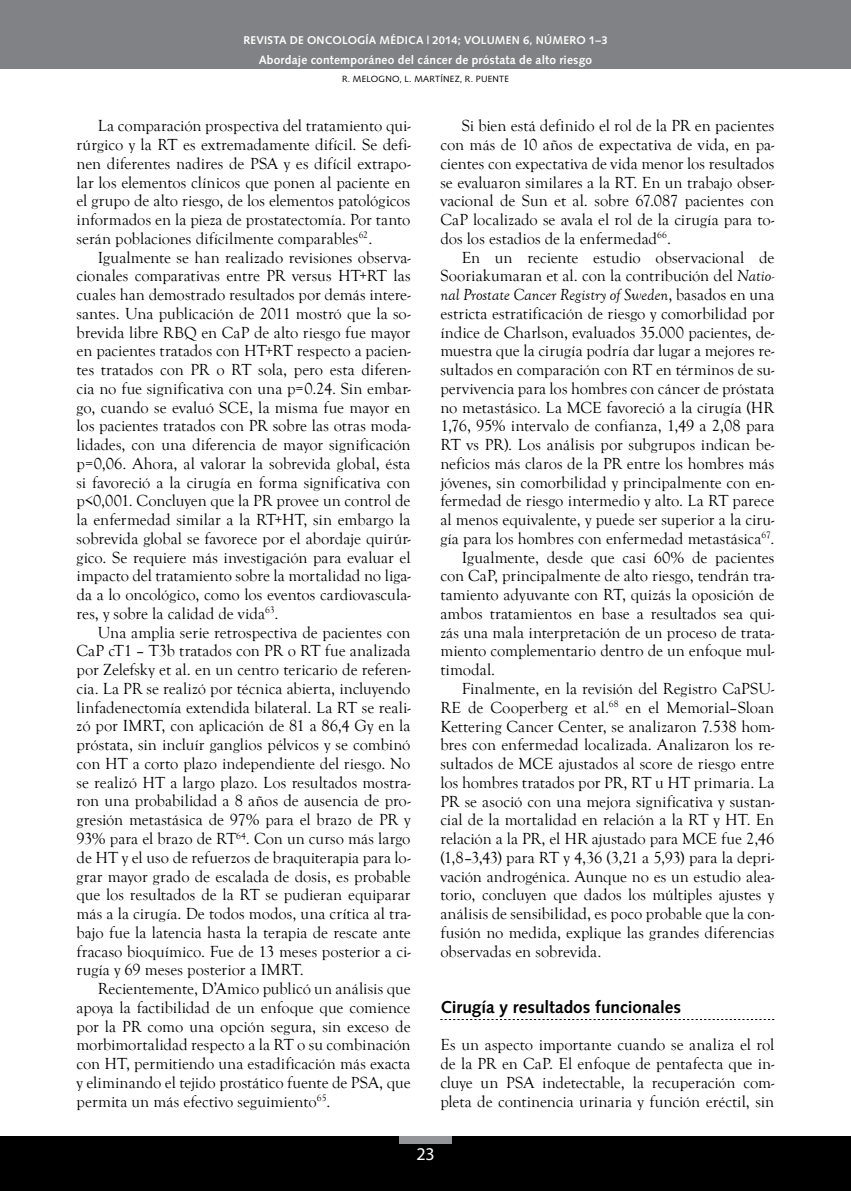
<style>
.page{position:relative;width:851px;height:1191px;background:#fff}
.page>*{position:absolute;margin:0;border:0;box-sizing:border-box;transform-origin:0 0}
.t1{font:18px "Myriad Pro";color:#fff}
.t2{font:700 17.25px "Syntax LT Std";color:#000}
.t3{font:16.5px/18.8px "Goudy Old Style T";color:#000;text-align:justify}
.t4{font:italic 16.5px "Goudy Old Style T";letter-spacing:.005em;color:#000}
.t5{font:700 12px "Syntax LT Std";letter-spacing:.015em;color:#fff}
.t6{font:700 11.25px "Syntax LT Std";letter-spacing:.02em;color:#fff}
.t7{font:9px "Syntax LT Std";letter-spacing:.025em;color:#000}
.s1{font-style:italic}
.s2{font-style:normal}
</style>
<div class="page">
<div style="left:0;top:1135px;width:850px;height:56px;background:#000"></div>
<div style="left:0;top:0;width:850px;height:69px;background:#808285"></div>
<div style="left:399px;top:1135px;width:53px;height:8px;background:#939598"></div>
<svg style="left:440px;top:1019px;width:334px;height:1px"></svg>
<p class="t6" style="left:243px;top:33px;width:366px">REVISTA DE ONCOLOGÍA MÉDICA | 2014; VOLUMEN 6, NÚMERO 1–3</p>
<p class="t5" style="left:259px;top:53px;width:335px">Abordaje contemporáneo del cáncer de próstata de alto riesgo</p>
<p class="t7" style="left:342px;top:74px;width:168px">R. MELOGNO, L. MARTÍNEZ, R. PUENTE</p>
<p class="t3" style="left:77px;top:117px;width:335px;text-indent:21px">La comparación prospectiva del tratamiento qui&shy;rúrgico y la RT es extremadamente difícil. Se defi&shy;nen diferentes nadires de PSA y es difícil extrapo&shy;lar los elementos clínicos que ponen al paciente en el grupo de alto riesgo, de los elementos patológicos informados en la pieza de prostatectomía. Por tanto serán poblaciones difícilmente comparables<sup>62</sup>.</p>
<p class="t3" style="left:77px;top:248px;width:335px;text-indent:21px">Igualmente se han realizado revisiones observa&shy;cionales comparativas entre PR versus HT+RT las cuales han demostrado resultados por demás intere&shy;santes. Una publicación de 2011 mostró que la so&shy;brevida libre RBQ en CaP de alto riesgo fue mayor en pacientes tratados con HT+RT respecto a pacien&shy;tes tratados con PR o RT sola, pero esta diferen&shy;cia no fue significativa con una p=0.24. Sin embar&shy;go, cuando se evaluó SCE, la misma fue mayor en los pacientes tratados con PR sobre las otras moda&shy;lidades, con una diferencia de mayor significación p=0,06. Ahora, al valorar la sobrevida global, ésta si favoreció a la cirugía en forma significativa con p&lt;0,001. Concluyen que la PR provee un control de la enfermedad similar a la RT+HT, sin embargo la sobrevida global se favorece por el abordaje quirúr&shy;gico. Se requiere más investigación para evaluar el impacto del tratamiento sobre la mortalidad no liga&shy;da a lo oncológico, como los eventos cardiovascula&shy;res, y sobre la calidad de vida<sup>63</sup>.</p>
<p class="t3" style="left:77px;top:623px;width:335px;text-indent:21px">Una amplia serie retrospectiva de pacientes con CaP cT1 – T3b tratados con PR o RT fue analizada por Zelefsky et al. en un centro tericario de referen&shy;cia. La PR se realizó por técnica abierta, incluyendo linfadenectomía extendida bilateral. La RT se reali&shy;zó por IMRT, con aplicación de 81 a 86,4 Gy en la próstata, sin incluír ganglios pélvicos y se combinó con HT a corto plazo independiente del riesgo. No se realizó HT a largo plazo. Los resultados mostra&shy;ron una probabilidad a 8 años de ausencia de pro&shy;gresión metastásica de 97% para el brazo de PR y 93% para el brazo de RT<sup>64</sup>. Con un curso más largo de HT y el uso de refuerzos de braquiterapia para lo&shy;grar mayor grado de escalada de dosis, es probable que los resultados de la RT se pudieran equiparar más a la cirugía. De todos modos, una crítica al tra&shy;bajo fue la latencia hasta la terapia de rescate ante fracaso bioquímico. Fue de 13 meses posterior a ci&shy;rugía y 69 meses posterior a IMRT.</p>
<p class="t3" style="left:77px;top:979px;width:335px;text-indent:21px">Recientemente, D’Amico publicó un análisis que apoya la factibilidad de un enfoque que comience por la PR como una opción segura, sin exceso de morbimortalidad respecto a la RT o su combinación con HT, permitiendo una estadificación más exacta y eliminando el tejido prostático fuente de PSA, que permita un más efectivo seguimiento<sup>65</sup>.</p>
<p class="t3" style="left:440px;top:117px;width:335px;text-indent:21px">Si bien está definido el rol de la PR en pacientes con más de 10 años de expectativa de vida, en pa&shy;cientes con expectativa de vida menor los resultados se evaluaron similares a la RT. En un trabajo obser&shy;vacional de Sun et al. sobre 67.087 pacientes con CaP localizado se avala el rol de la cirugía para to&shy;dos los estadios de la enfermedad<sup>66</sup>.</p>
<p class="t3" style="left:461px;top:248px;width:314px">En un reciente estudio observacional de</p>
<p class="t3" style="left:440px;top:267px;width:335px">Sooriakumaran et al. con la contribución del <span class="s1">Natio-</span></p>
<p class="t4" style="left:440px;top:286px;width:335px">nal Prostate Cancer Registry of Sweden<span class="s2">, basados en una</span></p>
<p class="t3" style="left:440px;top:304px;width:335px">estricta estratificación de riesgo y comorbilidad por</p>
<p class="t3" style="left:440px;top:323px;width:335px">índice de Charlson, evaluados 35.000 pacientes, de-</p>
<p class="t3" style="left:440px;top:342px;width:335px">muestra que la cirugía podría dar lugar a mejores re-</p>
<p class="t3" style="left:440px;top:361px;width:335px">sultados en comparación con RT en términos de su-</p>
<p class="t3" style="left:440px;top:379px;width:335px">pervivencia para los hombres con cáncer de próstata</p>
<p class="t3" style="left:440px;top:398px;width:335px">no metastásico. La MCE favoreció a la cirugía (HR</p>
<p class="t3" style="left:440px;top:417px;width:335px">1,76, 95% intervalo de confianza, 1,49 a 2,08 para</p>
<p class="t3" style="left:440px;top:436px;width:335px">RT vs PR). Los análisis por subgrupos indican be-</p>
<p class="t3" style="left:440px;top:454px;width:335px">neficios más claros de la PR entre los hombres más</p>
<p class="t3" style="left:440px;top:473px;width:335px">jóvenes, sin comorbilidad y principalmente con en-</p>
<p class="t3" style="left:440px;top:492px;width:335px">fermedad de riesgo intermedio y alto. La RT parece</p>
<p class="t3" style="left:440px;top:510px;width:335px">al menos equivalente, y puede ser superior a la ciru-</p>
<p class="t3" style="left:440px;top:529px;width:335px">gía para los hombres con enfermedad metastásica<sup>67</sup>.</p>
<p class="t3" style="left:461px;top:548px;width:314px">Igualmente, desde que casi 60% de pacientes</p>
<p class="t3" style="left:440px;top:567px;width:335px">con CaP, principalmente de alto riesgo, tendrán tra-</p>
<p class="t3" style="left:440px;top:586px;width:335px">tamiento adyuvante con RT, quizás la oposición de</p>
<p class="t3" style="left:440px;top:604px;width:335px">ambos tratamientos en base a resultados sea qui-</p>
<p class="t3" style="left:440px;top:623px;width:335px">zás una mala interpretación de un proceso de trata-</p>
<p class="t3" style="left:440px;top:642px;width:335px">miento complementario dentro de un enfoque mul-</p>
<p class="t3" style="left:440px;top:661px;width:56px">timodal.</p>
<p class="t3" style="left:461px;top:679px;width:314px">Finalmente, en la revisión del Registro CaPSU-</p>
<p class="t3" style="left:440px;top:698px;width:335px">RE de Cooperberg et al.<sup>68</sup> en el Memorial–Sloan</p>
<p class="t3" style="left:440px;top:717px;width:335px">Kettering Cancer Center, se analizaron 7.538 hom-</p>
<p class="t3" style="left:440px;top:736px;width:335px">bres con enfermedad localizada. Analizaron los re-</p>
<p class="t3" style="left:440px;top:754px;width:335px">sultados de MCE ajustados al score de riesgo entre</p>
<p class="t3" style="left:440px;top:773px;width:335px">los hombres tratados por PR, RT u HT primaria. La</p>
<p class="t3" style="left:440px;top:792px;width:335px">PR se asoció con una mejora significativa y sustan-</p>
<p class="t3" style="left:440px;top:811px;width:335px">cial de la mortalidad en relación a la RT y HT. En</p>
<p class="t3" style="left:440px;top:829px;width:335px">relación a la PR, el HR ajustado para MCE fue 2,46</p>
<p class="t3" style="left:440px;top:848px;width:335px">(1,8–3,43) para RT y 4,36 (3,21 a 5,93) para la depri-</p>
<p class="t3" style="left:440px;top:867px;width:335px">vación androgénica. Aunque no es un estudio alea-</p>
<p class="t3" style="left:440px;top:886px;width:335px">torio, concluyen que dados los múltiples ajustes y</p>
<p class="t3" style="left:440px;top:904px;width:335px">análisis de sensibilidad, es poco probable que la con-</p>
<p class="t3" style="left:440px;top:923px;width:335px">fusión no medida, explique las grandes diferencias</p>
<p class="t3" style="left:440px;top:942px;width:162px">observadas en sobrevida.</p>
<p class="t2" style="left:440px;top:997px;width:242px">Cirugía y resultados funcionales</p>
<p class="t3" style="left:440px;top:1036px;width:335px">Es un aspecto importante cuando se analiza el rol de la PR en CaP. El enfoque de pentafecta que in&shy;cluye un PSA indetectable, la recuperación com&shy;pleta de continencia urinaria y función eréctil, sin</p>
<p class="t1" style="left:416px;top:1143px;width:20px">23</p>
</div>
